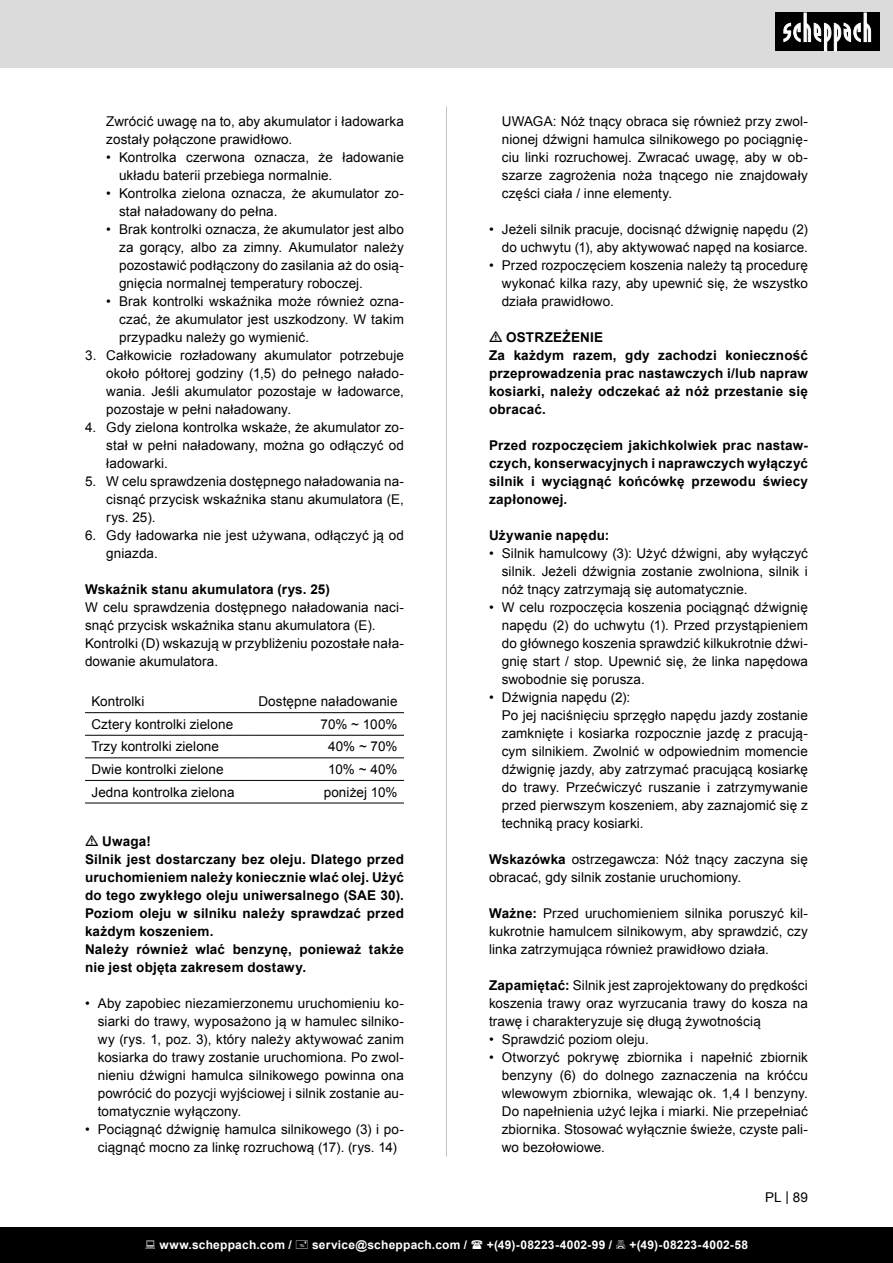
<style>
.page{position:relative;width:893px;height:1263px;background:#fff}
.page>*{position:absolute;margin:0;border:0;box-sizing:border-box;transform-origin:0 0}
.t1{font:13.5px/18px "Arial";letter-spacing:.01em;color:#000;text-align:justify}
.t2{font:700 13.5px/18px "Arial";letter-spacing:.015em;color:#000;text-align:justify}
.t3{font:700 12px "Arial";letter-spacing:.02em;color:#fff}
.s1{font-weight:700}
</style>
<div class="page">
<div style="left:0;top:0;width:893px;height:67px;background:#dbdbdb"></div>
<div style="left:0;top:1227px;width:893px;height:36px;background:#000"></div>
<div style="left:775px;top:13px;width:105px;height:38px;background:#000"></div>
<svg style="left:783px;top:13px;width:88px;height:38px"></svg>
<hr style="left:446px;top:106px;width:1px;height:1051px;background:#c7c7c7">
<svg style="left:85px;top:713px;width:319px;height:90px"></svg>
<hr style="left:85px;top:712px;width:166px;height:1px;background:#000">
<hr style="left:251px;top:712px;width:153px;height:1px;background:#000">
<hr style="left:85px;top:735px;width:166px;height:1px;background:#000">
<hr style="left:251px;top:735px;width:153px;height:1px;background:#000">
<hr style="left:85px;top:757px;width:166px;height:1px;background:#000">
<hr style="left:251px;top:757px;width:153px;height:1px;background:#000">
<hr style="left:85px;top:780px;width:166px;height:1px;background:#000">
<hr style="left:251px;top:780px;width:153px;height:1px;background:#000">
<hr style="left:85px;top:803px;width:166px;height:1px;background:#000">
<hr style="left:251px;top:803px;width:153px;height:1px;background:#000">
<p class="t1" style="left:106px;top:112px;width:299px">Zwrócić uwagę na to, aby akumulator i ładowarka zostały połączone prawidłowo.</p>
<p class="t1" style="left:119px;top:148px;width:286px;text-indent:-13px">• Kontrolka czerwona oznacza, że ładowanie układu baterii przebiega normalnie.</p>
<p class="t1" style="left:119px;top:184px;width:286px;text-indent:-13px">• Kontrolka zielona oznacza, że akumulator zo&shy;stał naładowany do pełna.</p>
<p class="t1" style="left:119px;top:220px;width:286px;text-indent:-13px">• Brak kontrolki oznacza, że akumulator jest albo za gorący, albo za zimny. Akumulator należy pozostawić podłączony do zasilania aż do osią&shy;gnięcia normalnej temperatury roboczej.</p>
<p class="t1" style="left:119px;top:292px;width:286px;text-indent:-13px">• Brak kontrolki wskaźnika może również ozna&shy;czać, że akumulator jest uszkodzony. W takim przypadku należy go wymienić.</p>
<p class="t1" style="left:106px;top:346px;width:299px;text-indent:-21px">3. Całkowicie rozładowany akumulator potrzebuje około półtorej godziny (1,5) do pełnego nałado&shy;wania. Jeśli akumulator pozostaje w ładowarce, pozostaje w pełni naładowany.</p>
<p class="t1" style="left:106px;top:418px;width:299px;text-indent:-21px">4. Gdy zielona kontrolka wskaże, że akumulator zo&shy;stał w pełni naładowany, można go odłączyć od ładowarki.</p>
<p class="t1" style="left:106px;top:472px;width:299px;text-indent:-21px">5. W celu sprawdzenia dostępnego naładowania na&shy;cisnąć przycisk wskaźnika stanu akumulatora (E, rys. 25).</p>
<p class="t1" style="left:106px;top:526px;width:299px;text-indent:-21px">6. Gdy ładowarka nie jest używana, odłączyć ją od gniazda.</p>
<p class="t2" style="left:85px;top:581px;width:246px">Wskaźnik stanu akumulatora (rys. 25)</p>
<p class="t1" style="left:85px;top:598px;width:320px">W celu sprawdzenia dostępnego naładowania naci&shy;snąć przycisk wskaźnika stanu akumulatora (E).</p>
<p class="t1" style="left:85px;top:634px;width:320px">Kontrolki (D) wskazują w przybliżeniu pozostałe nała&shy;dowanie akumulatora.</p>
<p class="t1" style="left:91px;top:693px;width:55px">Kontrolki</p>
<p class="t1" style="left:258px;top:693px;width:141px">Dostępne naładowanie</p>
<p class="t1" style="left:91px;top:715px;width:143px">Cztery kontrolki zielone</p>
<p class="t1" style="left:321px;top:715px;width:78px">70% ~ 100%</p>
<p class="t1" style="left:91px;top:738px;width:129px">Trzy kontrolki zielone</p>
<p class="t1" style="left:328px;top:738px;width:71px">40% ~ 70%</p>
<p class="t1" style="left:91px;top:760px;width:134px">Dwie kontrolki zielone</p>
<p class="t1" style="left:328px;top:760px;width:71px">10% ~ 40%</p>
<p class="t1" style="left:91px;top:783px;width:145px">Jedna kontrolka zielona</p>
<p class="t1" style="left:324px;top:783px;width:75px">poniżej 10%</p>
<p class="t2" style="left:102px;top:833px;width:50px">Uwaga!</p>
<p class="t2" style="left:85px;top:851px;width:320px">Silnik jest dostarczany bez oleju. Dlatego przed uruchomieniem należy koniecznie wlać olej. Użyć do tego zwykłego oleju uniwersalnego (SAE 30).<br>Poziom oleju w silniku należy sprawdzać przed każdym koszeniem.</p>
<p class="t2" style="left:85px;top:941px;width:320px">Należy również wlać benzynę, ponieważ także nie jest objęta zakresem dostawy.</p>
<p class="t1" style="left:98px;top:994px;width:308px;text-indent:-13px">• Aby zapobiec niezamierzonemu uruchomieniu ko&shy;siarki do trawy, wyposażono ją w hamulec silniko&shy;wy (rys. 1, poz. 3), który należy aktywować zanim kosiarka do trawy zostanie uruchomiona. Po zwol&shy;nieniu dźwigni hamulca silnikowego powinna ona powrócić do pozycji wyjściowej i silnik zostanie au&shy;tomatycznie wyłączony.</p>
<p class="t1" style="left:85px;top:1120px;width:320px;text-align:center">• Pociągnąć dźwignię hamulca silnikowego (3) i po&shy;ciągnąć mocno za linkę rozruchową (17). (rys. 14)</p>
<p class="t1" style="left:502px;top:112px;width:308px">UWAGA: Nóż tnący obraca się również przy zwol&shy;nionej dźwigni hamulca silnikowego po pociągnię&shy;ciu linki rozruchowej. Zwracać uwagę, aby w ob&shy;szarze zagrożenia noża tnącego nie znajdowały części ciała / inne elementy.</p>
<p class="t1" style="left:489px;top:220px;width:320px;text-align:right">• Jeżeli silnik pracuje, docisnąć dźwignię napędu (2) do uchwytu (1), aby aktywować napęd na kosiarce.</p>
<p class="t1" style="left:502px;top:256px;width:308px;text-indent:-13px">• Przed rozpoczęciem koszenia należy tą procedurę wykonać kilka razy, aby upewnić się, że wszystko działa prawidłowo.</p>
<p class="t2" style="left:506px;top:329px;width:98px">OSTRZEŻENIE</p>
<p class="t2" style="left:489px;top:347px;width:320px">Za każdym razem, gdy zachodzi konieczność przeprowadzenia prac nastawczych i/lub napraw kosiarki, należy odczekać aż nóż przestanie się obracać.</p>
<p class="t2" style="left:489px;top:437px;width:320px">Przed rozpoczęciem jakichkolwiek prac nastaw&shy;czych, konserwacyjnych i naprawczych wyłączyć silnik i wyciągnąć końcówkę przewodu świecy zapłonowej.</p>
<p class="t2" style="left:489px;top:527px;width:122px">Używanie napędu:</p>
<p class="t1" style="left:502px;top:544px;width:308px;text-indent:-13px">• Silnik hamulcowy (3): Użyć dźwigni, aby wyłączyć silnik. Jeżeli dźwignia zostanie zwolniona, silnik i nóż tnący zatrzymają się automatycznie.</p>
<p class="t1" style="left:502px;top:598px;width:308px;text-indent:-13px">• W celu rozpoczęcia koszenia pociągnąć dźwignię napędu (2) do uchwytu (1). Przed przystąpieniem do głównego koszenia sprawdzić kilkukrotnie dźwi&shy;gnię start / stop. Upewnić się, że linka napędowa swobodnie się porusza.</p>
<p class="t1" style="left:489px;top:688px;width:143px">• Dźwignia napędu (2):</p>
<p class="t1" style="left:502px;top:706px;width:308px">Po jej naciśnięciu sprzęgło napędu jazdy zostanie zamknięte i kosiarka rozpocznie jazdę z pracują&shy;cym silnikiem. Zwolnić w odpowiednim momencie dźwignię jazdy, aby zatrzymać pracującą kosiarkę do trawy. Przećwiczyć ruszanie i zatrzymywanie przed pierwszym koszeniem, aby zaznajomić się z techniką pracy kosiarki.</p>
<p class="t1" style="left:489px;top:850px;width:320px"><span class="s1">Wskazówka</span> ostrzegawcza: Nóż tnący zaczyna się obracać, gdy silnik zostanie uruchomiony.</p>
<p class="t1" style="left:489px;top:904px;width:320px"><span class="s1">Ważne:</span> Przed uruchomieniem silnika poruszyć kil&shy;kukrotnie hamulcem silnikowym, aby sprawdzić, czy linka zatrzymująca również prawidłowo działa.</p>
<p class="t1" style="left:489px;top:976px;width:320px"><span class="s1">Zapamiętać:</span> Silnik jest zaprojektowany do prędkości koszenia trawy oraz wyrzucania trawy do kosza na trawę i charakteryzuje się długą żywotnością</p>
<p class="t1" style="left:489px;top:1030px;width:161px">• Sprawdzić poziom oleju.</p>
<p class="t1" style="left:502px;top:1048px;width:308px;text-indent:-13px">• Otworzyć pokrywę zbiornika i napełnić zbiornik benzyny (6) do dolnego zaznaczenia na króćcu wlewowym zbiornika, wlewając ok. 1,4 l benzyny.<br>Do napełnienia użyć lejka i miarki. Nie przepełniać zbiornika. Stosować wyłącznie świeże, czyste pali&shy;wo bezołowiowe.</p>
<p class="t1" style="left:765px;top:1188px;width:44px">PL | 89</p>
<p class="t3" style="left:159px;top:1236px;width:134px">www.scheppach.com /</p>
<p class="t3" style="left:312px;top:1236px;width:157px">service@scheppach.com /</p>
<p class="t3" style="left:487px;top:1236px;width:127px">+(49)-08223-4002-99 /</p>
<p class="t3" style="left:629px;top:1236px;width:120px">+(49)-08223-4002-58</p>
</div>
